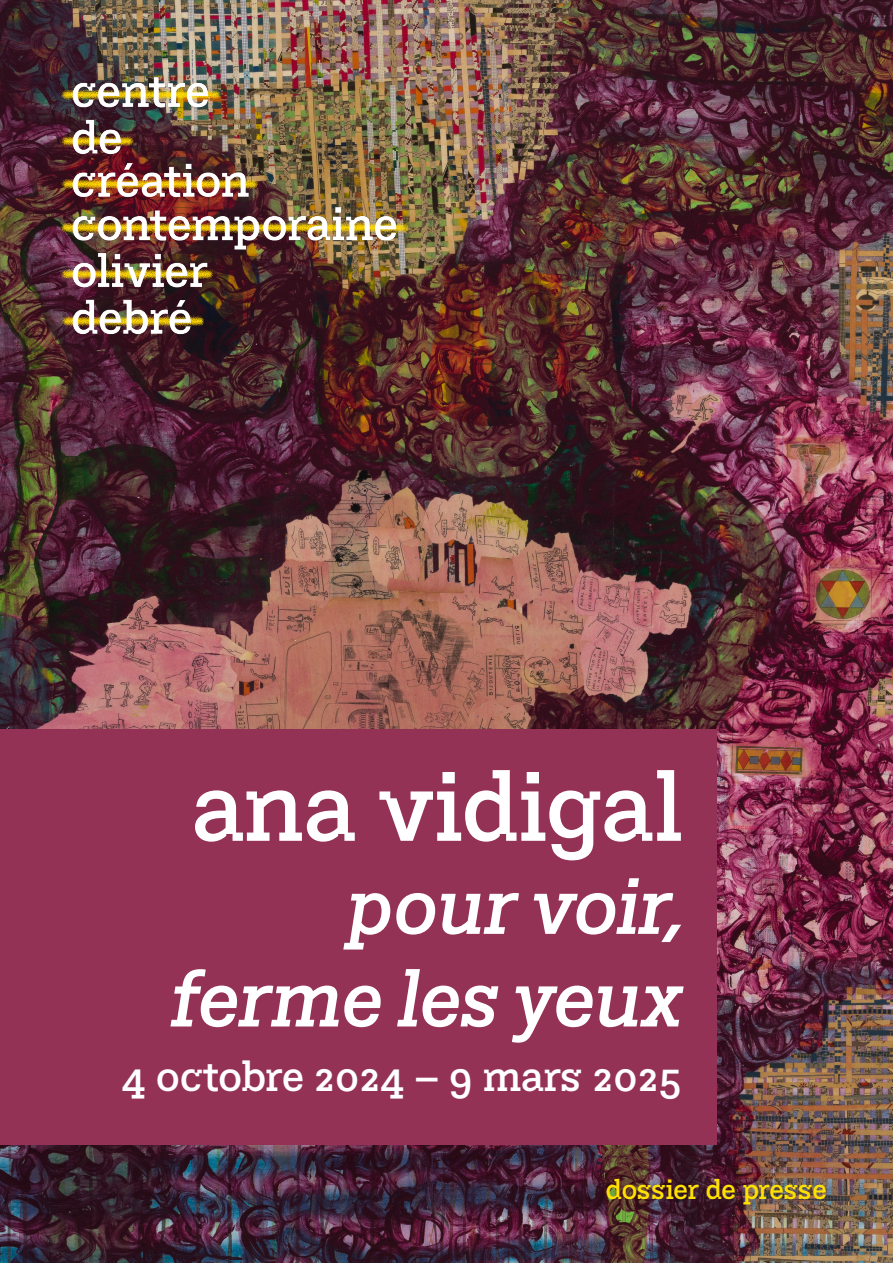
<style>
.page{position:relative;width:893px;height:1263px;background:#fff}
.page>*{position:absolute;margin:0;border:0;box-sizing:border-box;transform-origin:0 0}
.t1{font:95.1px "BVHCCCOD Titrage";letter-spacing:-.005em;color:#fff}
.t2{font:italic 77.1px "BVHCCCOD";letter-spacing:-.01em;color:#fff}
.t3{font:41.1px "BVHCCCOD Titrage";letter-spacing:-.01em;color:#fff}
.t4{font:27px "BVHCCCOD Titrage";color:#ffe101}
</style>
<div class="page">
<img style="left:0;top:0;width:893px;height:1263px">
<img style="left:60px;top:68px;width:351px;height:268px">
<div style="left:0;top:729px;width:716px;height:415px;background:#943256"></div>
<p class="t1" style="left:192px;top:744px;width:493px">ana vidigal</p>
<p class="t2" style="left:347px;top:855px;width:340px">pour voir,</p>
<p class="t2" style="left:171px;top:948px;width:513px">ferme les yeux</p>
<p class="t3" style="left:121px;top:1049px;width:562px">4 octobre 2024 – 9 mars 2025</p>
<p class="t4" style="left:606px;top:1172px;width:222px">dossier de presse</p>
</div>
